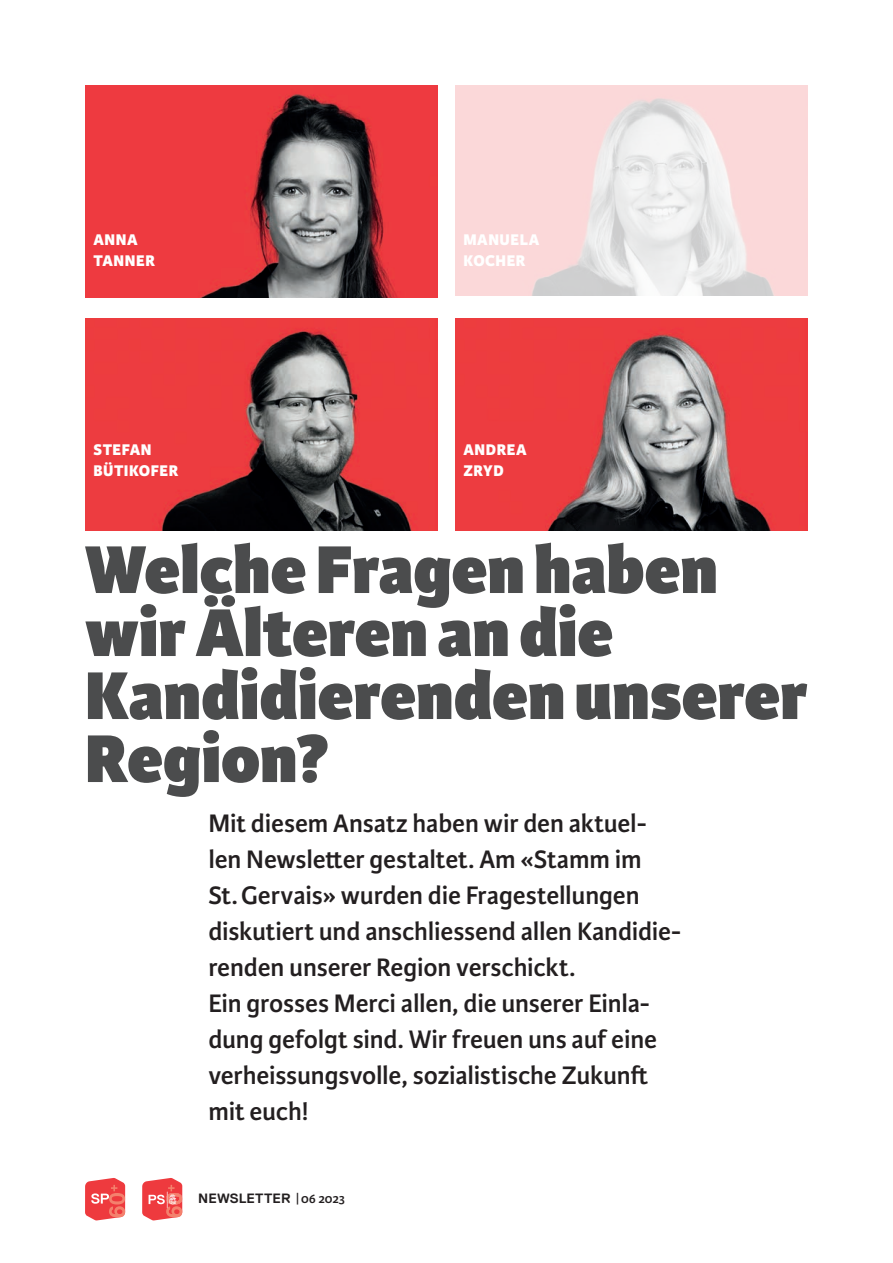
<style>
.page{position:relative;width:893px;height:1263px;background:#fff}
.page>*{position:absolute;margin:0;border:0;box-sizing:border-box;transform-origin:0 0}
.t1{font:800 72px/63px "Karmina Sans";color:#4b4c4d}
.t2{font:600 27px/36px "Karmina Sans";letter-spacing:-.005em;color:#231f20}
.t3{font:800 16.5px/21px "Karmina Sans";letter-spacing:.03em;color:#fff}
.t4{font:700 13.5px "Replica";letter-spacing:.01em;color:#231f20}
.s1{font-family:"Karmina Sans";font-weight:600}
</style>
<div class="page">
<svg style="left:85px;top:1178px;width:40px;height:42px;background:#f16161"></svg>
<svg style="left:142px;top:1178px;width:40px;height:42px;background:#f16465"></svg>
<img style="left:455px;top:85px;width:353px;height:211px">
<img style="left:85px;top:85px;width:353px;height:212px">
<img style="left:85px;top:318px;width:353px;height:213px">
<img style="left:455px;top:318px;width:353px;height:213px">
<p class="t3" style="left:94px;top:229px;width:63px">ANNA<br>TANNER</p>
<p class="t3" style="left:463px;top:229px;width:77px">MANUELA<br>KOCHER</p>
<p class="t3" style="left:94px;top:439px;width:86px">STEFAN<br>BÜTIKOFER</p>
<p class="t3" style="left:463px;top:439px;width:65px">ANDREA<br>ZRYD</p>
<h1 class="t1" style="left:85px;top:541px;width:724px">Welche Fragen haben wir Älteren an die<br>Kandidierenden unserer<br>Region?</h1>
<p class="t2" style="left:208px;top:806px;width:474px">Mit diesem Ansatz haben wir den aktuel&shy;len Newsletter gestaltet. Am «Stamm im St.Gervais» wurden die Fragestellungen diskutiert und anschliessend allen Kandidie&shy;renden unserer Region verschickt.<br>Ein grosses Merci allen, die unserer Einla&shy;dung gefolgt sind. Wir freuen uns auf eine verheissungsvolle, sozialistische Zukunft mit euch!</p>
<p class="t4" style="left:198px;top:1191px;width:148px">NEWSLETTER <span class="s1">|06 2023</span></p>
</div>
